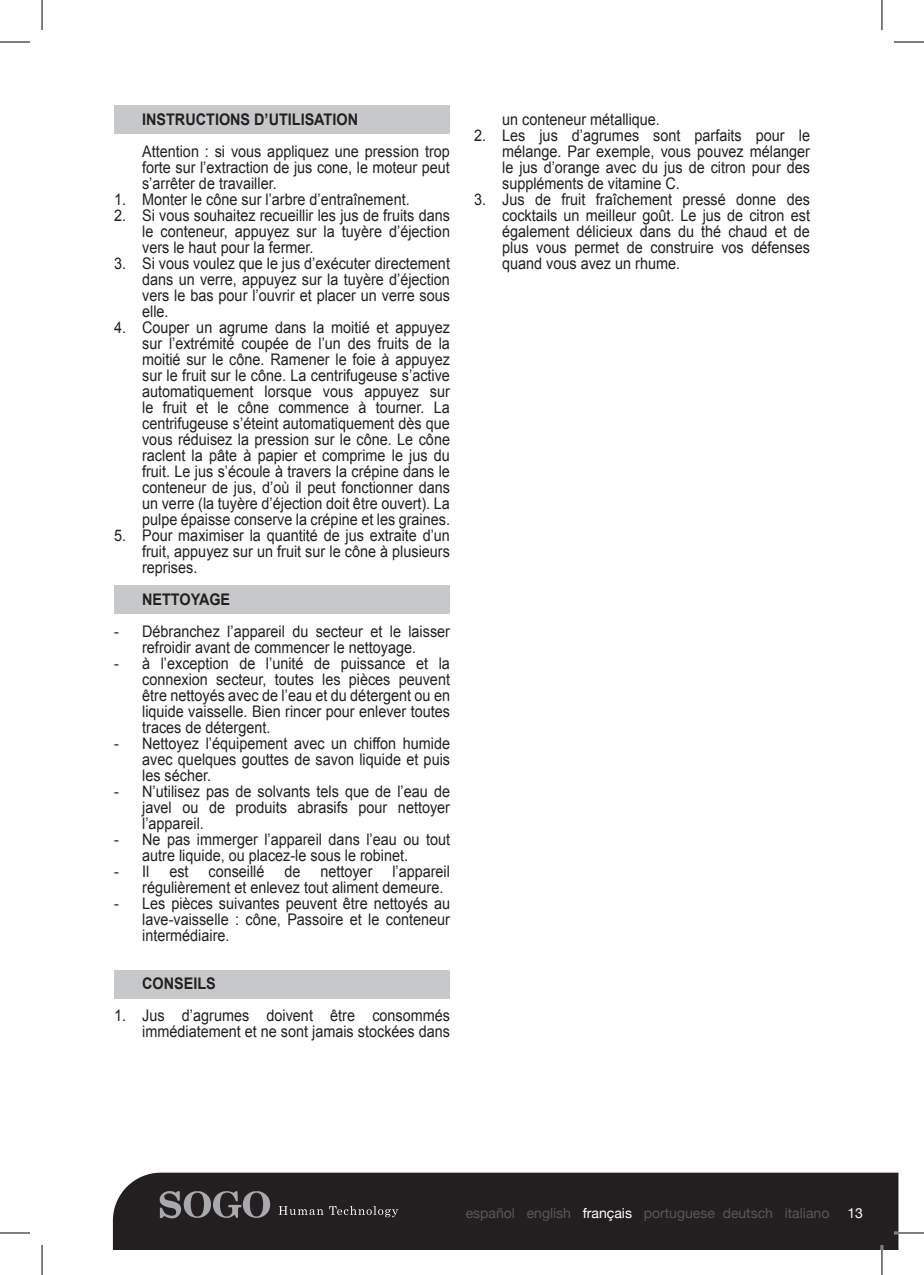
<style>
.page{position:relative;width:924px;height:1275px;background:#fff}
.page>*{position:absolute;margin:0;border:0;box-sizing:border-box;transform-origin:0 0}
.t1{font:16px/16px "Arial";color:#231f20;text-align:justify;scale:.9 1}
.t2{font:700 16px "Arial";color:#231f20;scale:.9 1}
.t3{font:14px "Helvetica Neue";color:#57585a}
.t4{font:14px "Helvetica Neue";color:#fff}
.s1{color:#fff}
</style>
<div class="page">
<div style="left:113px;top:1172px;width:785px;height:78px;background:#231f20"></div>
<svg style="left:159px;top:1189px;width:111px;height:29px;background:#565456"></svg>
<svg style="left:278px;top:1206px;width:120px;height:11px"></svg>
<div style="left:114px;top:106px;width:336px;height:28px;background:#c7c8ca"></div>
<div style="left:114px;top:585px;width:336px;height:29px;background:#c7c8ca"></div>
<div style="left:114px;top:969px;width:336px;height:29px;background:#c7c8ca"></div>
<hr style="left:893px;top:1231px;width:30px;height:3px;background:#fff">
<hr style="left:880px;top:1245px;width:2px;height:30px;background:#fff">
<hr style="left:0;top:42px;width:30px;height:1px;background:#000">
<hr style="left:893px;top:42px;width:30px;height:1px;background:#000">
<hr style="left:0;top:1232px;width:30px;height:1px;background:#000">
<hr style="left:893px;top:1232px;width:30px;height:1px;background:#000">
<hr style="left:42px;top:0;width:1px;height:30px;background:#000">
<hr style="left:42px;top:1245px;width:1px;height:30px;background:#000">
<hr style="left:881px;top:0;width:1px;height:30px;background:#000">
<hr style="left:881px;top:1245px;width:1px;height:30px;background:#000">
<p class="t2" style="left:142px;top:113px;width:241px">INSTRUCTIONS D’UTILISATION</p>
<p class="t1" style="left:142px;top:144px;width:343px">Attention : si vous appliquez une pression trop forte sur l’extraction de jus cone, le moteur peut s’arrêter de travailler.</p>
<p class="t1" style="left:114px;top:192px;width:330px">1. Monter le cône sur l’arbre d’entraînement.</p>
<p class="t1" style="left:142px;top:208px;width:343px;text-indent:-28px">2. Si vous souhaitez recueillir les jus de fruits dans le conteneur, appuyez sur la tuyère d’éjection vers le haut pour la fermer.</p>
<p class="t1" style="left:142px;top:256px;width:343px;text-indent:-28px">3. Si vous voulez que le jus d’exécuter directement dans un verre, appuyez sur la tuyère d’éjection vers le bas pour l’ouvrir et placer un verre sous elle.</p>
<p class="t1" style="left:142px;top:320px;width:343px;text-indent:-28px">4. Couper un agrume dans la moitié et appuyez sur l’extrémité coupée de l’un des fruits de la moitié sur le cône. Ramener le foie à appuyez sur le fruit sur le cône. La centrifugeuse s’active automatiquement lorsque vous appuyez sur le fruit et le cône commence à tourner. La centrifugeuse s’éteint automatiquement dès que vous réduisez la pression sur le cône. Le cône raclent la pâte à papier et comprime le jus du fruit. Le jus s’écoule à travers la crépine dans le conteneur de jus, d’où il peut fonctionner dans un verre (la tuyère d’éjection doit être ouvert). La pulpe épaisse conserve la crépine et les graines.</p>
<p class="t1" style="left:142px;top:528px;width:343px;text-indent:-28px">5. Pour maximiser la quantité de jus extraite d’un fruit, appuyez sur un fruit sur le cône à plusieurs reprises.</p>
<p class="t2" style="left:142px;top:593px;width:99px">NETTOYAGE</p>
<p class="t1" style="left:114px;top:624px;width:374px;text-align:center">- Débranchez l’appareil du secteur et le laisser refroidir avant de commencer le nettoyage.</p>
<p class="t1" style="left:142px;top:657px;width:343px;text-indent:-28px">- à l’exception de l’unité de puissance et la connexion secteur, toutes les pièces peuvent être nettoyés avec de l’eau et du détergent ou en liquide vaisselle. Bien rincer pour enlever toutes traces de détergent.</p>
<p class="t1" style="left:142px;top:736px;width:343px;text-indent:-28px">- Nettoyez l’équipement avec un chiffon humide avec quelques gouttes de savon liquide et puis les sécher.</p>
<p class="t1" style="left:142px;top:784px;width:343px;text-indent:-28px">- N’utilisez pas de solvants tels que de l’eau de javel ou de produits abrasifs pour nettoyer l’appareil.</p>
<p class="t1" style="left:142px;top:832px;width:343px;text-indent:-28px">- Ne pas immerger l’appareil dans l’eau ou tout autre liquide, ou placez-le sous le robinet.</p>
<p class="t1" style="left:142px;top:865px;width:343px;text-indent:-28px">- Il est conseillé de nettoyer l’appareil régulièrement et enlevez tout aliment demeure.</p>
<p class="t1" style="left:142px;top:896px;width:343px;text-indent:-28px">- Les pièces suivantes peuvent être nettoyés au lave-vaisselle : cône, Passoire et le conteneur intermédiaire.</p>
<p class="t2" style="left:142px;top:977px;width:83px">CONSEILS</p>
<p class="t1" style="left:114px;top:1008px;width:374px;text-align:right">1. Jus d’agrumes doivent être consommés immédiatement et ne sont jamais stockées dans</p>
<p class="t1" style="left:502px;top:112px;width:177px">un conteneur métallique.</p>
<p class="t1" style="left:502px;top:128px;width:343px;text-indent:-28px">2. Les jus d’agrumes sont parfaits pour le mélange. Par exemple, vous pouvez mélanger le jus d’orange avec du jus de citron pour des suppléments de vitamine C.</p>
<p class="t1" style="left:502px;top:192px;width:343px;text-indent:-28px">3. Jus de fruit fraîchement pressé donne des cocktails un meilleur goût. Le jus de citron est également délicieux dans du thé chaud et de plus vous permet de construire vos défenses quand vous avez un rhume.</p>
<p class="t3" style="left:465px;top:1208px;width:365px">español english <span class="s1">français</span> portuguese deutsch italiano</p>
<p class="t4" style="left:846px;top:1208px;width:17px">13</p>
</div>
